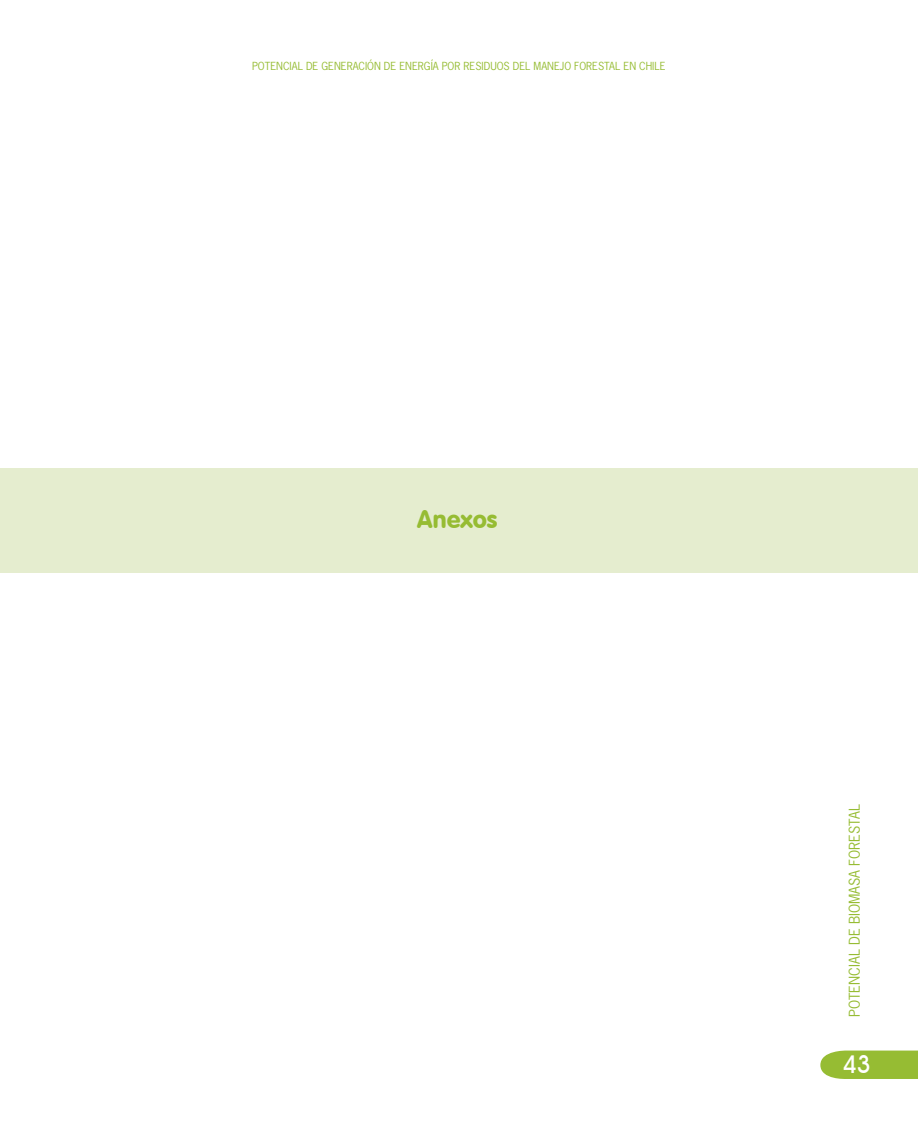
<style>
.page{position:relative;width:918px;height:1141px;background:#fff}
.page>*{position:absolute;margin:0;border:0;box-sizing:border-box;transform-origin:0 0}
.t1{font:24.5px "VAG Rounded BT";color:#96bc33}
.t2{font:500 24.5px "Avant Garde IT Cby BT";color:#fff}
.t3{font:14px "News Gothic";color:#96bc33}
.t4{font:10.5px "News Gothic";color:#96bc33}
</style>
<div class="page">
<svg style="left:820px;top:1050px;width:98px;height:29px;background:#9dc041"></svg>
<div style="left:0;top:468px;width:918px;height:104px;background:#e5edcf"></div>
<p class="t4" style="left:252px;top:60px;width:415px">POTENCIAL DE GENERACIÓN DE ENERGÍA POR RESIDUOS DEL MANEJO FORESTAL EN CHILE</p>
<h1 class="t1" style="left:417px;top:504px;width:82px">Anexos</h1>
<h2 class="t3" style="left:845px;top:1017px;width:214px;rotate:-90deg">POTENCIAL DE BIOMASA FORESTAL</h2>
<h1 class="t2" style="left:842px;top:1049px;width:30px">43</h1>
</div>
